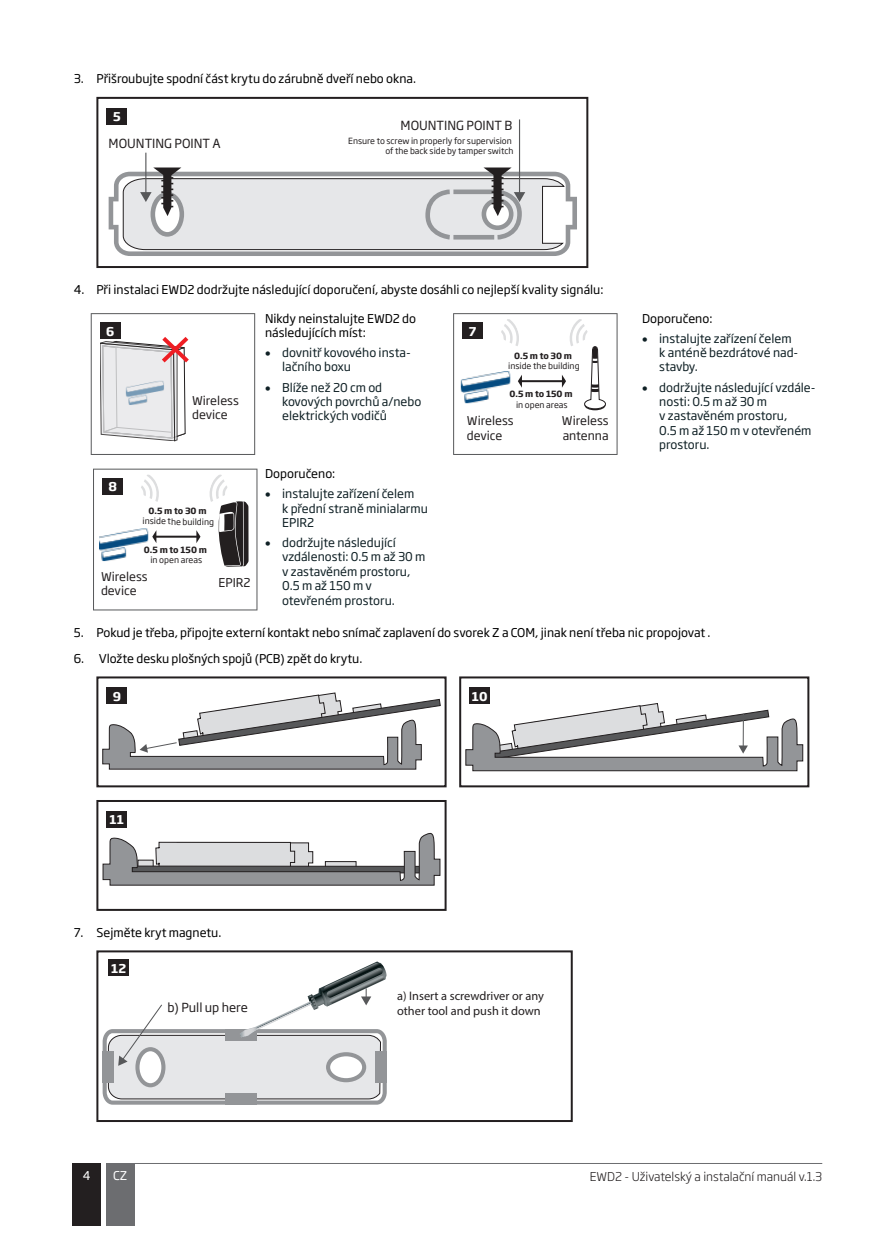
<style>
.page{position:relative;width:896px;height:1248px;background:#fff}
.page>*{position:absolute;margin:0;border:0;box-sizing:border-box;transform-origin:0 0}
.t1{font:12.4px/14.8px "Myriad Pro";color:#231f20}
.t2{font:12.4px "Soho Gothic Pro";color:#231f20}
.t3{font:12px/14.4px "Soho Gothic Pro";color:#0f2025}
.t4{font:12px/14.4px "Soho Gothic Pro";color:#000}
.t5{font:12px/14.4px "Soho Gothic Pro";color:#231f20}
.t6{font:300 12px "Soho Gothic Pro";color:#231f20}
.t7{font:700 12px "Soho Gothic Pro";color:#fff}
.t8{font:12px "Soho Gothic Pro";color:#fff}
.t9{font:8.6px "Soho Gothic Pro";letter-spacing:-.005em;color:#231f20}
.t10{font:700 8.6px "Soho Gothic Pro";letter-spacing:-.005em;color:#231f20}
.t11{font:8.4px/10.2px "Soho Gothic Pro";color:#231f20;text-align:right}
.t12{font:700 8.4px "Soho Gothic Pro";letter-spacing:-.015em;color:#231f20}
</style>
<div class="page">
<div style="left:73px;top:1163px;width:28px;height:62px;background:#231f20"></div>
<div style="left:106px;top:1163px;width:28px;height:62px;background:#6c6d70"></div>
<hr style="left:134px;top:1162px;width:688px;height:1px;background:#6c6d70">
<hr style="left:145px;top:153px;width:1px;height:41px;background:#57585a">
<hr style="left:519px;top:119px;width:1px;height:75px;background:#57585a">
<svg style="left:109px;top:167px;width:468px;height:89px;background:#d3d4d6"></svg>
<div style="left:96px;top:97px;width:492px;height:171px;border:2px solid #231f20"></div>
<div style="left:106px;top:108px;width:21px;height:17px;background:#231f20"></div>
<svg style="left:91px;top:313px;width:164px;height:142px"></svg>
<div style="left:100px;top:322px;width:21px;height:17px;background:#231f20"></div>
<svg style="left:453px;top:313px;width:164px;height:142px"></svg>
<div style="left:462px;top:322px;width:21px;height:17px;background:#231f20"></div>
<svg style="left:93px;top:468px;width:164px;height:142px"></svg>
<div style="left:102px;top:478px;width:21px;height:16px;background:#231f20"></div>
<svg style="left:102px;top:692px;width:339px;height:78px"></svg>
<div style="left:96px;top:676px;width:350px;height:111px;border:2px solid #231f20"></div>
<svg style="left:102px;top:832px;width:339px;height:54px"></svg>
<div style="left:96px;top:800px;width:350px;height:110px;border:2px solid #231f20"></div>
<svg style="left:465px;top:703px;width:338px;height:69px"></svg>
<div style="left:459px;top:676px;width:350px;height:111px;border:2px solid #231f20"></div>
<div style="left:106px;top:687px;width:21px;height:17px;background:#231f20"></div>
<div style="left:106px;top:811px;width:21px;height:16px;background:#231f20"></div>
<div style="left:469px;top:687px;width:21px;height:17px;background:#231f20"></div>
<svg style="left:103px;top:961px;width:284px;height:143px"></svg>
<div style="left:96px;top:950px;width:477px;height:171px;border:2px solid #231f20"></div>
<div style="left:108px;top:959px;width:21px;height:17px;background:#231f20"></div>
<p class="t4" style="left:74px;top:71px;width:344px">3. Přišroubujte spodní část krytu do zárubně dveří nebo okna.</p>
<p class="t7" style="left:113px;top:107px;width:9px">5</p>
<p class="t2" style="left:109px;top:133px;width:114px">MOUNTING POINT A</p>
<p class="t2" style="left:401px;top:116px;width:113px">MOUNTING POINT B</p>
<p class="t11" style="left:348px;top:136px;width:167px">Ensure to screw in properly for supervision of the back side by tamper switch</p>
<p class="t4" style="left:74px;top:281px;width:531px">4. Při instalaci EWD2 dodržujte následující doporučení, abyste dosáhli co nejlepší kvality signálu:</p>
<p class="t7" style="left:106px;top:321px;width:10px">6</p>
<p class="t5" style="left:192px;top:392px;width:48px">Wireless device</p>
<p class="t4" style="left:265px;top:310px;width:153px">Nikdy neinstalujte EWD2 do následujících míst:</p>
<p class="t3" style="left:282px;top:345px;width:130px;text-indent:-17px">• dovnitř kovového insta&shy;lačního boxu</p>
<p class="t3" style="left:282px;top:379px;width:141px;text-indent:-17px">• Blíže než 20 cm od kovových povrchů a/nebo elektrických vodičů</p>
<p class="t7" style="left:469px;top:321px;width:9px">7</p>
<p class="t12" style="left:514px;top:349px;width:60px">0.5 m to 30 m</p>
<p class="t11" style="left:508px;top:360px;width:73px">inside the building</p>
<p class="t10" style="left:509px;top:387px;width:65px">0.5 m to 150 m</p>
<p class="t9" style="left:516px;top:398px;width:53px">in open areas</p>
<p class="t5" style="left:467px;top:413px;width:48px">Wireless device</p>
<p class="t5" style="left:562px;top:413px;width:48px">Wireless antenna</p>
<p class="t4" style="left:642px;top:310px;width:72px">Doporučeno:</p>
<p class="t3" style="left:659px;top:330px;width:141px;text-indent:-17px">• instalujte zařízení čelem k anténě bezdrátové nad&shy;stavby.</p>
<p class="t3" style="left:659px;top:379px;width:158px;text-indent:-17px">• dodržujte následující vzdále&shy;nosti: 0.5 m až 30 m<br>v zastavěném prostoru,<br>0.5 m až 150 m v otevřeném prostoru.</p>
<p class="t4" style="left:265px;top:465px;width:72px">Doporučeno:</p>
<p class="t3" style="left:282px;top:486px;width:147px;text-indent:-17px">• instalujte zařízení čelem<br>k přední straně minialarmu<br>EPIR2</p>
<p class="t3" style="left:282px;top:534px;width:145px;text-indent:-17px">• dodržujte následující vzdálenosti: 0.5 m až 30 m v zastavěném prostoru,<br>0.5 m až 150 m v otevřeném prostoru.</p>
<p class="t4" style="left:74px;top:624px;width:638px">5. Pokud je třeba, připojte externí kontakt nebo snímač zaplavení do svorek Z a COM, jinak není třeba nic propojovat .</p>
<p class="t4" style="left:74px;top:650px;width:290px">6. Vložte desku plošných spojů (PCB) zpět do krytu.</p>
<p class="t7" style="left:113px;top:686px;width:10px">9</p>
<p class="t7" style="left:108px;top:477px;width:10px">8</p>
<p class="t12" style="left:149px;top:504px;width:60px">0.5 m to 30 m</p>
<p class="t11" style="left:143px;top:516px;width:73px">inside the building</p>
<p class="t10" style="left:144px;top:543px;width:65px">0.5 m to 150 m</p>
<p class="t9" style="left:150px;top:553px;width:53px">in open areas</p>
<p class="t5" style="left:101px;top:568px;width:48px">Wireless device</p>
<p class="t5" style="left:219px;top:574px;width:34px">EPIR2</p>
<p class="t7" style="left:472px;top:686px;width:17px">10</p>
<p class="t7" style="left:110px;top:810px;width:16px">11</p>
<p class="t4" style="left:74px;top:924px;width:149px">7. Sejměte kryt magnetu.</p>
<p class="t7" style="left:111px;top:958px;width:17px">12</p>
<p class="t2" style="left:167px;top:997px;width:82px">b) Pull up here</p>
<p class="t1" style="left:397px;top:988px;width:148px">a) Insert a screwdriver or any other tool and push it down</p>
<p class="t8" style="left:83px;top:1166px;width:9px">4</p>
<p class="t8" style="left:113px;top:1166px;width:16px">CZ</p>
<p class="t6" style="left:590px;top:1166px;width:234px">EWD2 - Uživatelský a instalační manuál v.1.3</p>
</div>
